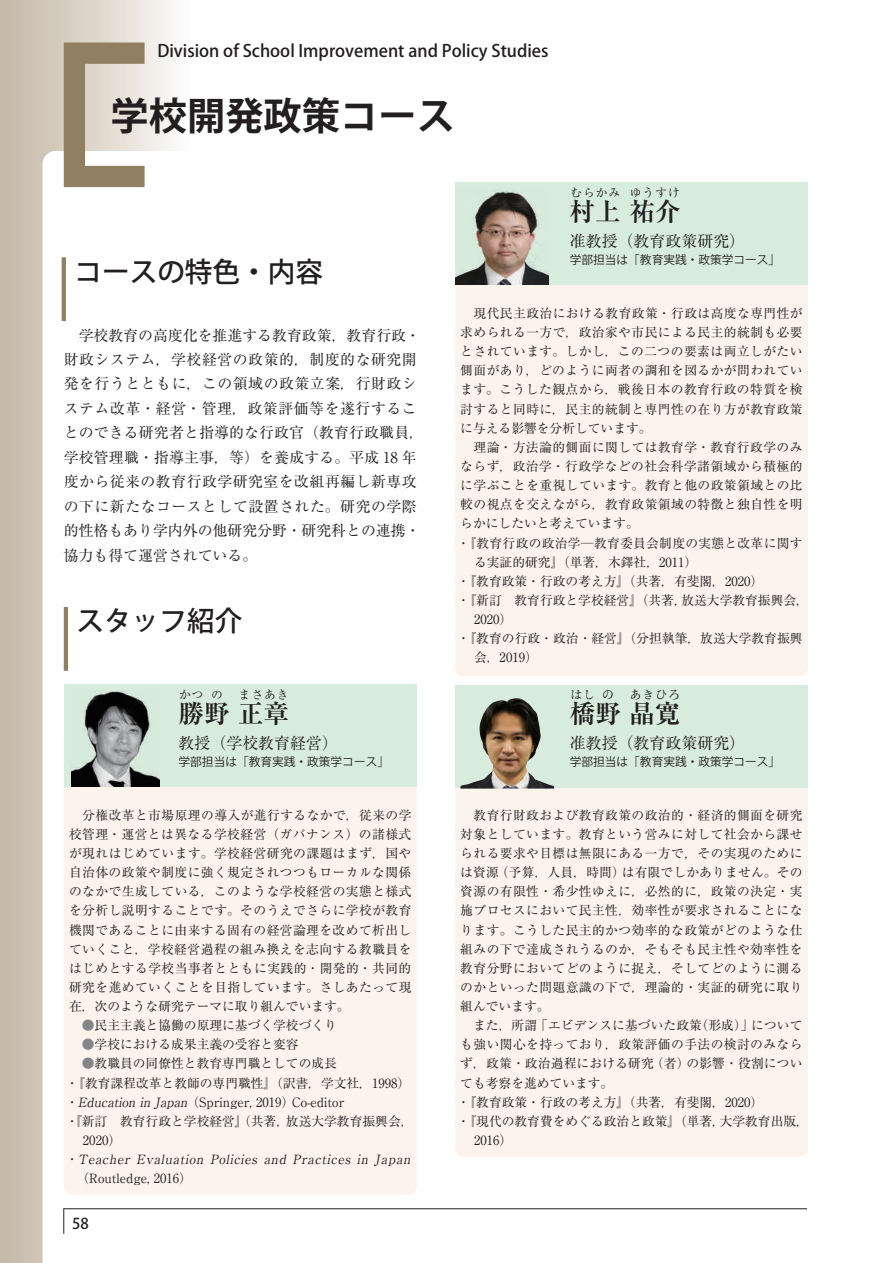
<style>
.page{position:relative;width:893px;height:1263px;background:#fff}
.page>*{position:absolute;margin:0;border:0;box-sizing:border-box;transform-origin:0 0}
.t1{font:700 38.25px "Koz Go Pro";color:#231f20}
.t2{font:500 27.6px "Koz Go Pro";color:#231f20}
.t3{font:700 25.5px "Ryumin Pro";color:#231f20}
.t4{font:500 16.95px "Koz Go Pro";color:#231f20}
.t5{font:15.9px "Ryumin Pro";color:#231f20}
.t6{font:14.85px/24.5px "Ryumin Pro";letter-spacing:.03em;color:#231f20}
.t7{font:500 14.85px "Koz Go Pro";color:#231f20}
.t8{font:12.75px/19.2px "Ryumin Pro";letter-spacing:.035em;color:#231f20;text-align:justify}
.t9{font:12.75px "Ryumin Pro";color:#231f20}
.t10{font:12.75px "Ryumin Pro";letter-spacing:.005em;color:#231f20}
.t11{font:12.75px "Ryumin Pro";letter-spacing:.015em;color:#231f20}
.t12{font:italic 12.75px "Ryumin Pro";color:#231f20}
.t13{font:11.7px "Koz Go Pro";color:#231f20}
.t14{font:11.7px "Ryumin Pro";letter-spacing:.09em;color:#231f20}
.s1{font-family:"Shin Go Pro";font-weight:300}
.s2{color:#848689}
.s3{font-style:italic}
.s4{font-style:normal}
.s5{font-family:"Koz Go Pr 6 N";font-weight:300}
</style>
<div class="page">
<svg style="left:0;top:0;width:175px;height:1263px;background:#cfc5b7"></svg>
<svg style="left:43px;top:151px;width:212px;height:1112px"></svg>
<hr style="left:64px;top:1208px;width:829px;height:1px;background:#231f20">
<svg style="left:64px;top:1208px;width:1px;height:26px"></svg>
<div style="left:808px;top:1199px;width:85px;height:32px;background:#fff"></div>
<div style="left:64px;top:43px;width:91px;height:144px;border:21px solid #907f61"></div>
<svg style="left:62px;top:257px;width:4px;height:64px"></svg>
<hr style="left:64px;top:607px;width:4px;height:64px;background:#907f61">
<div style="left:64px;top:729px;width:353px;height:466px;background:#fdf3ed;border-radius:9px"></div>
<div style="left:64px;top:684px;width:353px;height:102px;background:#d8ecdd"></div>
<img style="left:72px;top:691px;width:88px;height:95px">
<div style="left:455px;top:208px;width:353px;height:468px;background:#fdf3ed;border-radius:8px"></div>
<div style="left:455px;top:182px;width:353px;height:103px;background:#d8ecdd"></div>
<img style="left:455px;top:191px;width:94px;height:94px">
<div style="left:455px;top:779px;width:353px;height:378px;background:#fdf3ed;border-radius:8px"></div>
<div style="left:455px;top:685px;width:353px;height:102px;background:#d8ecdd"></div>
<img style="left:460px;top:698px;width:94px;height:90px">
<h3 class="t4" style="left:157px;top:40px;width:393px">Division of School Improvement and Policy Studies</h3>
<h1 class="t1" style="left:111px;top:92px;width:346px">学校開発政策コース</h1>
<h2 class="t2" style="left:74px;top:254px;width:250px">コースの特色・内容</h2>
<p class="t14" style="left:570px;top:183px;width:51px">むらかみ</p>
<p class="t14" style="left:630px;top:183px;width:51px">ゆうすけ</p>
<p class="t5" style="left:570px;top:229px;width:177px">准教授（教育政策研究）</p>
<p class="t13" style="left:570px;top:252px;width:212px">学部担当は<span class="s1">「</span>教育実践・政策学コース<span class="s1">」</span></p>
<h3 class="t3" style="left:570px;top:191px;width:112px">村上祐介</h3>
<p class="t6" style="left:64px;top:322px;width:362px">　学校教育の高度化を推進する教育政策，教育行政・財政システム，学校経営の政策的，制度的な研究開発を行うとともに，この領域の政策立案，行財政システム改革・経営・管理，政策評価等を遂行することのできる研究者と指導的な行政官（教育行政職員，学校管理職・指導主事，等）を養成する。平成 18 年度から従来の教育行政学研究室を改組再編し新専攻の下に新たなコースとして設置された。研究の学際的性格もあり学内外の他研究分野・研究科との連携・協力も得て運営されている。</p>
<h2 class="t2" style="left:77px;top:603px;width:167px">スタッフ紹介</h2>
<p class="t14" style="left:179px;top:685px;width:26px">かつ</p>
<p class="t14" style="left:211px;top:685px;width:13px">の</p>
<p class="t14" style="left:239px;top:685px;width:51px">まさあき</p>
<p class="t5" style="left:179px;top:731px;width:161px">教授（学校教育経営）</p>
<p class="t13" style="left:179px;top:754px;width:212px">学部担当は<span class="s1">「</span>教育実践・政策学コース<span class="s1">」</span></p>
<h3 class="t3" style="left:179px;top:693px;width:112px">勝野正章</h3>
<p class="t8" style="left:69px;top:804px;width:344px">　分権改革と市場原理の導入が進行するなかで，従来の学校管理・運営とは異なる学校経営（ガバナンス）の諸様式が現れはじめています。学校経営研究の課題はまず，国や自治体の政策や制度に強く規定されつつもローカルな関係のなかで生成している，このような学校経営の実態と様式を分析し説明することです。そのうえでさらに学校が教育機関であることに由来する固有の経営論理を改めて析出していくこと，学校経営過程の組み換えを志向する教職員をはじめとする学校当事者とともに実践的・開発的・共同的研究を進めていくことを目指しています。さしあたって現在，次のような研究テーマに取り組んでいます。</p>
<p class="t9" style="left:82px;top:1015px;width:257px"><span class="s2">●</span>民主主義と協働の原理に基づく学校づくり</p>
<p class="t9" style="left:82px;top:1034px;width:218px"><span class="s2">●</span>学校における成果主義の受容と変容</p>
<p class="t9" style="left:82px;top:1054px;width:257px"><span class="s2">●</span>教職員の同僚性と教育専門職としての成長</p>
<p class="t9" style="left:66px;top:1073px;width:346px">・『教育課程改革と教師の専門職性』（訳書，学文社，1998）</p>
<p class="t9" style="left:66px;top:1092px;width:280px">・<span class="s3">Education in Japan</span> （Springer, 2019）Co-editor</p>
<p class="t9" style="left:66px;top:1111px;width:349px">・『新訂　教育行政と学校経営』（共著，放送大学教育振興会，</p>
<p class="t8" style="left:83px;top:1130px;width:40px">2020）</p>
<p class="t12" style="left:66px;top:1149px;width:349px"><span class="s4">・</span>Teacher Evaluation Policies and Practices in Japan</p>
<p class="t9" style="left:77px;top:1168px;width:117px">（Routledge, 2016）</p>
<p class="t7" style="left:72px;top:1214px;width:18px">58</p>
<p class="t8" style="left:460px;top:303px;width:344px">　現代民主政治における教育政策・行政は高度な専門性が</p>
<p class="t8" style="left:460px;top:322px;width:344px">求められる一方で，政治家や市民による民主的統制も必要</p>
<p class="t8" style="left:460px;top:341px;width:344px">とされています。しかし，この二つの要素は両立しがたい</p>
<p class="t8" style="left:460px;top:360px;width:344px">側面があり，どのように両者の調和を図るかが問われてい</p>
<p class="t8" style="left:460px;top:379px;width:344px">ます。こうした観点から，戦後日本の教育行政の特質を検</p>
<p class="t8" style="left:460px;top:398px;width:344px">討すると同時に，民主的統制と専門性の在り方が教育政策</p>
<p class="t9" style="left:460px;top:418px;width:193px">に与える影響を分析しています。</p>
<p class="t8" style="left:460px;top:437px;width:344px">　理論・方法論的側面に関しては教育学・教育行政学のみ</p>
<p class="t8" style="left:460px;top:456px;width:344px">ならず，政治学・行政学などの社会科学諸領域から積極的</p>
<p class="t8" style="left:460px;top:475px;width:344px">に学ぶことを重視しています。教育と他の政策領域との比</p>
<p class="t8" style="left:460px;top:494px;width:344px">較の視点を交えながら，教育政策領域の特徴と独自性を明</p>
<p class="t9" style="left:460px;top:514px;width:180px">らかにしたいと考えています。</p>
<p class="t8" style="left:457px;top:532px;width:347px">・『教育行政の政治学<span class="s5">―</span>教育委員会制度の実態と改革に関す</p>
<p class="t9" style="left:474px;top:552px;width:225px">る実証的研究』（単著，木鐸社，2011）</p>
<p class="t9" style="left:457px;top:571px;width:308px">・『教育政策・行政の考え方』（共著，有斐閣，2020）</p>
<p class="t9" style="left:457px;top:590px;width:353px">・『新訂　教育行政と学校経営』（共著，放送大学教育振興会，</p>
<p class="t8" style="left:474px;top:609px;width:40px">2020）</p>
<p class="t10" style="left:457px;top:628px;width:347px">・『教育の行政・政治・経営』（分担執筆，放送大学教育振興</p>
<p class="t8" style="left:474px;top:647px;width:65px">会，2019）</p>
<h3 class="t3" style="left:570px;top:693px;width:112px">橋野晶寛</h3>
<p class="t14" style="left:570px;top:685px;width:26px">はし</p>
<p class="t14" style="left:602px;top:685px;width:13px">の</p>
<p class="t14" style="left:630px;top:685px;width:51px">あきひろ</p>
<p class="t5" style="left:570px;top:731px;width:177px">准教授（教育政策研究）</p>
<p class="t13" style="left:570px;top:754px;width:212px">学部担当は<span class="s1">「</span>教育実践・政策学コース<span class="s1">」</span></p>
<p class="t8" style="left:460px;top:804px;width:344px">　教育行財政および教育政策の政治的・経済的側面を研究</p>
<p class="t8" style="left:460px;top:824px;width:344px">対象としています。教育という営みに対して社会から課せ</p>
<p class="t8" style="left:460px;top:843px;width:344px">られる要求や目標は無限にある一方で，その実現のために</p>
<p class="t11" style="left:460px;top:862px;width:344px">は資源（予算，人員，時間）は有限でしかありません。その</p>
<p class="t8" style="left:460px;top:881px;width:344px">資源の有限性・希少性ゆえに，必然的に，政策の決定・実</p>
<p class="t8" style="left:460px;top:900px;width:344px">施プロセスにおいて民主性，効率性が要求されることにな</p>
<p class="t8" style="left:460px;top:919px;width:344px">ります。こうした民主的かつ効率的な政策がどのような仕</p>
<p class="t8" style="left:460px;top:938px;width:344px">組みの下で達成されうるのか，そもそも民主性や効率性を</p>
<p class="t8" style="left:460px;top:957px;width:344px">教育分野においてどのように捉え，そしてどのように測る</p>
<p class="t8" style="left:460px;top:977px;width:344px">のかといった問題意識の下で，理論的・実証的研究に取り</p>
<p class="t8" style="left:460px;top:996px;width:91px">組んでいます。</p>
<p class="t10" style="left:460px;top:1015px;width:344px">　また，所謂「エビデンスに基づいた政策（形成）」について</p>
<p class="t8" style="left:460px;top:1034px;width:344px">も強い関心を持っており，政策評価の手法の検討のみなら</p>
<p class="t11" style="left:460px;top:1054px;width:344px">ず，政策・政治過程における研究（者）の影響・役割につい</p>
<p class="t9" style="left:460px;top:1073px;width:155px">ても考察を進めています。</p>
<p class="t9" style="left:457px;top:1092px;width:308px">・『教育政策・行政の考え方』（共著，有斐閣，2020）</p>
<p class="t9" style="left:457px;top:1111px;width:353px">・『現代の教育費をめぐる政治と政策』（単著，大学教育出版，</p>
<p class="t8" style="left:474px;top:1130px;width:40px">2016）</p>
</div>
